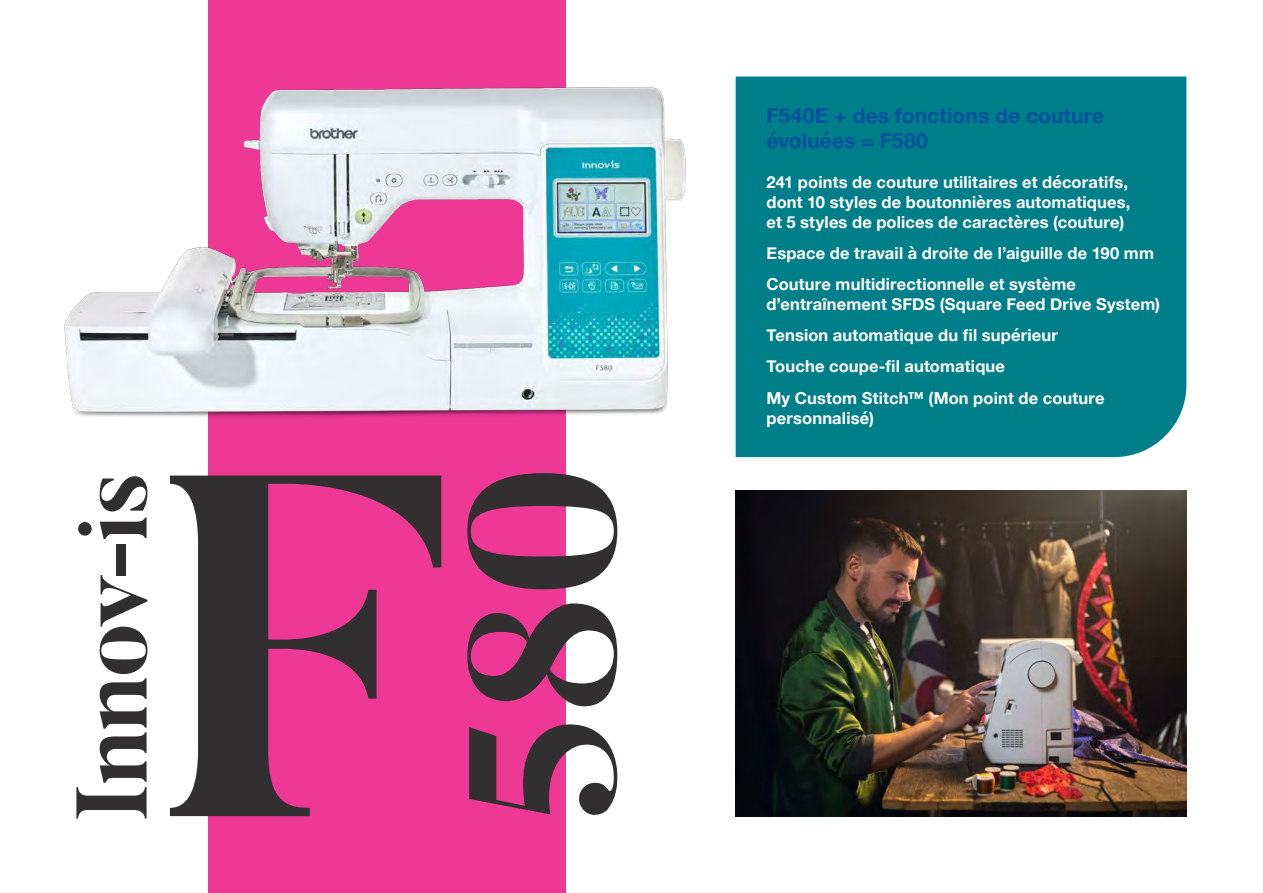
<style>
.page{position:relative;width:1263px;height:893px;background:#fff}
.page>*{position:absolute;margin:0;border:0;box-sizing:border-box;transform-origin:0 0}
.t1{font:700 483.6px "Butler";color:#312f30}
.t2{font:700 207.75px "Butler";color:#312f30}
.t3{font:700 99.6px "Butler";letter-spacing:-.02em;color:#312f30}
.t4{font:700 21px/25.2px "Helvetica Neue";letter-spacing:.005em;color:#01519b}
.t5{font:700 16.5px/19.8px "Helvetica Neue";letter-spacing:.01em;color:#fff}
</style>
<div class="page">
<div style="left:208px;top:0;width:358px;height:893px;background:#ed3896"></div>
<img style="left:736px;top:490px;width:450px;height:326px">
<img style="left:64px;top:87px;width:622px;height:330px">
<div style="left:736px;top:77px;width:450px;height:380px;background:#007e89"></div>
<p class="t3" style="left:48px;top:822px;width:352px;rotate:-90deg">Innov-is</p>
<p class="t1" style="left:158px;top:339px;width:293px">F</p>
<p class="t2" style="left:411px;top:825px;width:361px;rotate:-90deg">580</p>
<p class="t4" style="left:766px;top:104px;width:339px">F540E + des fonctions de couture évoluées = F580</p>
<p class="t5" style="left:766px;top:173px;width:365px">241 points de couture utilitaires et décoratifs, dont 10 styles de boutonnières automatiques, et 5 styles de polices de caractères (couture)</p>
<p class="t5" style="left:766px;top:243px;width:389px">Espace de travail à droite de l’aiguille de 190 mm</p>
<p class="t5" style="left:766px;top:275px;width:395px">Couture multidirectionnelle et système d’entraînement SFDS (Square Feed Drive System)</p>
<p class="t5" style="left:766px;top:326px;width:293px">Tension automatique du fil supérieur</p>
<p class="t5" style="left:766px;top:357px;width:240px">Touche coupe-fil automatique</p>
<p class="t5" style="left:766px;top:388px;width:340px">My Custom Stitch™ (Mon point de couture personnalisé)</p>
</div>
